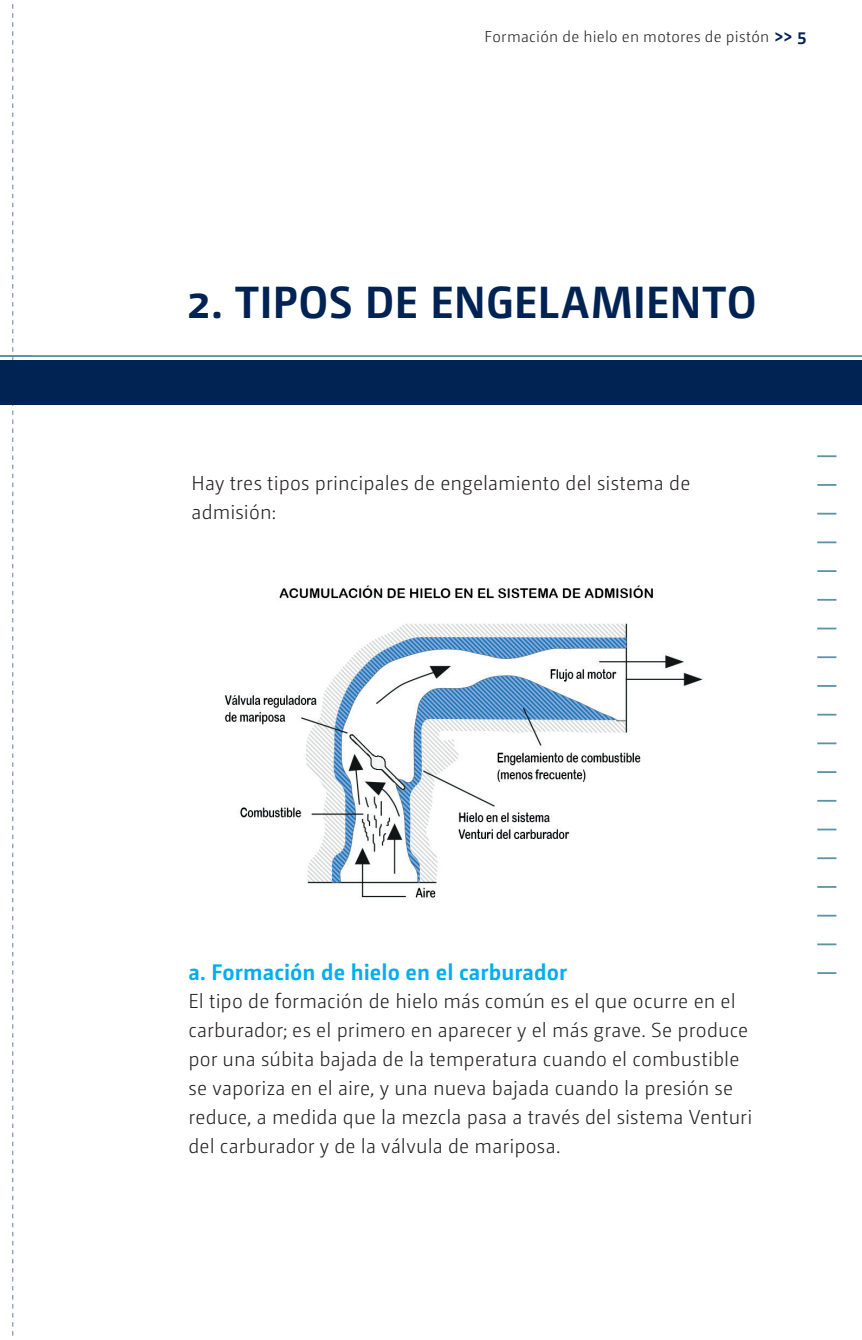
<style>
.page{position:relative;width:862px;height:1340px;background:#fff}
.page>*{position:absolute;margin:0;border:0;box-sizing:border-box;transform-origin:0 0}
.t1{font:700 45px "Camingo Dos Pro";letter-spacing:.005em;color:#002354}
.t2{font:700 22.5px "Camingo Dos Pro";letter-spacing:.005em;color:#00aeef}
.t3{font:300 20.25px/28.8px "Camingo Dos Pro";letter-spacing:.01em;color:#231f20}
.t4{font:300 15.75px "Camingo Dos Pro";letter-spacing:.015em;color:#231f20}
.s1{font-weight:700;font-size:18px;color:#002354}
</style>
<div class="page">
<svg style="left:12px;top:4px;width:1px;height:1332px"></svg>
<div style="left:0;top:360px;width:861px;height:45px;background:#002354"></div>
<hr style="left:0;top:355px;width:861px;height:2px;background:#5d91a7">
<hr style="left:816px;top:455px;width:20px;height:2px;background:#5d91a7">
<hr style="left:816px;top:484px;width:20px;height:2px;background:#5d91a7">
<svg style="left:817px;top:513px;width:19px;height:1px"></svg>
<hr style="left:816px;top:541px;width:20px;height:2px;background:#5d91a7">
<hr style="left:816px;top:570px;width:20px;height:2px;background:#5d91a7">
<svg style="left:817px;top:599px;width:19px;height:1px"></svg>
<hr style="left:816px;top:627px;width:20px;height:2px;background:#5d91a7">
<hr style="left:816px;top:656px;width:20px;height:2px;background:#5d91a7">
<hr style="left:816px;top:685px;width:20px;height:2px;background:#5d91a7">
<hr style="left:816px;top:713px;width:20px;height:2px;background:#5d91a7">
<hr style="left:816px;top:742px;width:20px;height:2px;background:#5d91a7">
<hr style="left:816px;top:771px;width:20px;height:2px;background:#5d91a7">
<svg style="left:817px;top:800px;width:19px;height:1px"></svg>
<hr style="left:816px;top:828px;width:20px;height:2px;background:#5d91a7">
<hr style="left:816px;top:857px;width:20px;height:2px;background:#5d91a7">
<svg style="left:817px;top:886px;width:19px;height:1px"></svg>
<hr style="left:816px;top:914px;width:20px;height:2px;background:#5d91a7">
<hr style="left:816px;top:943px;width:20px;height:2px;background:#5d91a7">
<hr style="left:816px;top:972px;width:20px;height:2px;background:#5d91a7">
<img style="left:224px;top:585px;width:479px;height:313px">
<p class="t4" style="left:484px;top:28px;width:323px">Formación de hielo en motores de pistón <span class="s1">&gt;&gt; 5</span></p>
<h1 class="t1" style="left:187px;top:275px;width:571px">2. TIPOS DE ENGELAMIENTO</h1>
<p class="t3" style="left:191px;top:468px;width:500px">Hay tres tipos principales de engelamiento del sistema de admisión:</p>
<p class="t2" style="left:188px;top:958px;width:380px">a. Formación de hielo en el carburador</p>
<p class="t3" style="left:188px;top:987px;width:565px">El tipo de formación de hielo más común es el que ocurre en el carburador; es el primero en aparecer y el más grave. Se produce por una súbita bajada de la temperatura cuando el combustible se vaporiza en el aire, y una nueva bajada cuando la presión se reduce, a medida que la mezcla pasa a través del sistema Venturi del carburador y de la válvula de mariposa.</p>
</div>
